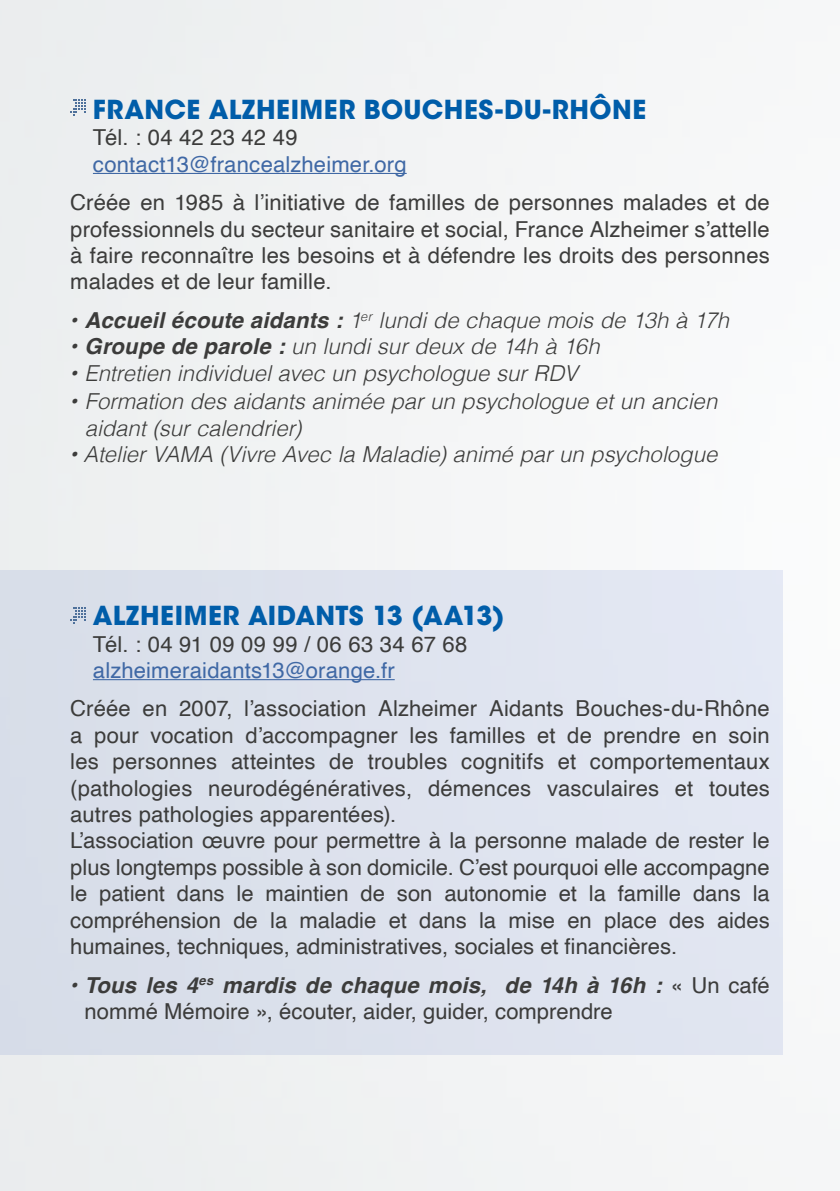
<style>
.page{position:relative;width:840px;height:1191px;background:#fff}
.page>*{position:absolute;margin:0;border:0;box-sizing:border-box;transform-origin:0 0}
.t1{font:700 26px "ITC Avant Garde Std";letter-spacing:.02em;color:#005da9}
.t2{font:22px/26.4px "Helvetica";letter-spacing:.005em;color:#3c3c3b}
.t3{font:italic 300 22px/26.4px "Helvetica";color:#3c3c3b}
.t4{font:22px "Helvetica";letter-spacing:.01em;color:#3f68a5}
.s1{font-weight:700}
.s2{font-weight:700;font-style:italic}
</style>
<div class="page">
<div style="left:0;top:0;width:783px;height:1191px;background:#f2f3f4"></div>
<hr style="left:93px;top:173px;width:313px;height:1px;background:#3f68a5">
<svg style="left:70px;top:100px;width:15px;height:16px"></svg>
<div style="left:0;top:570px;width:782px;height:484px;background:#dee2ee"></div>
<hr style="left:93px;top:679px;width:301px;height:1px;background:#3f68a5">
<svg style="left:70px;top:607px;width:15px;height:16px"></svg>
<p class="t1" style="left:93px;top:92px;width:554px">FRANCE ALZHEIMER BOUCHES-DU-RHÔNE</p>
<p class="t2" style="left:93px;top:125px;width:206px">Tél. : 04 42 23 42 49</p>
<p class="t4" style="left:93px;top:147px;width:315px">contact13@francealzheimer.org</p>
<p class="t2" style="left:70px;top:190px;width:700px;text-align:justify">Créée en 1985 à l’initiative de familles de personnes malades et de professionnels du secteur sanitaire et social, France Alzheimer s’attelle à faire reconnaître les besoins et à défendre les droits des personnes malades et de leur famille.</p>
<p class="t3" style="left:70px;top:305px;width:659px"><span class="s1">• Accueil écoute aidants :</span> 1<sup>er</sup> lundi de chaque mois de 13h à 17h</p>
<p class="t3" style="left:70px;top:332px;width:531px"><span class="s1">• Groupe de parole :</span> un lundi sur deux de 14h à 16h</p>
<p class="t3" style="left:70px;top:358px;width:508px"><span class="s1">•</span> Entretien individuel avec un psychologue sur RDV</p>
<p class="t3" style="left:85px;top:387px;width:633px;text-indent:-15px"><span class="s1">•</span> Formation des aidants animée par un psychologue et un ancien aidant (sur calendrier)</p>
<p class="t3" style="left:70px;top:440px;width:648px"><span class="s1">•</span> Atelier VAMA (Vivre Avec la Maladie) animé par un psychologue</p>
<p class="t1" style="left:93px;top:599px;width:412px">ALZHEIMER AIDANTS 13 (AA13)</p>
<p class="t2" style="left:93px;top:631px;width:376px">Tél. : 04 91 09 09 99 / 06 63 34 67 68</p>
<p class="t4" style="left:93px;top:653px;width:303px">alzheimeraidants13@orange.fr</p>
<p class="t2" style="left:70px;top:696px;width:700px">Créée en 2007, l’association Alzheimer Aidants Bouches-du-Rhône a pour vocation d’accompagner les familles et de prendre en soin les personnes atteintes de troubles cognitifs et comportementaux (pathologies neurodégénératives, démences vasculaires et toutes autres pathologies apparentées).<br>L’association œuvre pour permettre à la personne malade de rester le plus longtemps possible à son domicile. C’est pourquoi elle accompagne le patient dans le maintien de son autonomie et la famille dans la compréhension de la maladie et dans la mise en place des aides humaines, techniques, administratives, sociales et financières.</p>
<p class="t2" style="left:84px;top:972px;width:686px;text-indent:-14px"><span class="s2">• Tous les 4</span><sup>es</sup> <span class="s2">mardis de chaque mois, de 14h à 16h :</span> « Un café nommé Mémoire », écouter, aider, guider, comprendre</p>
</div>
